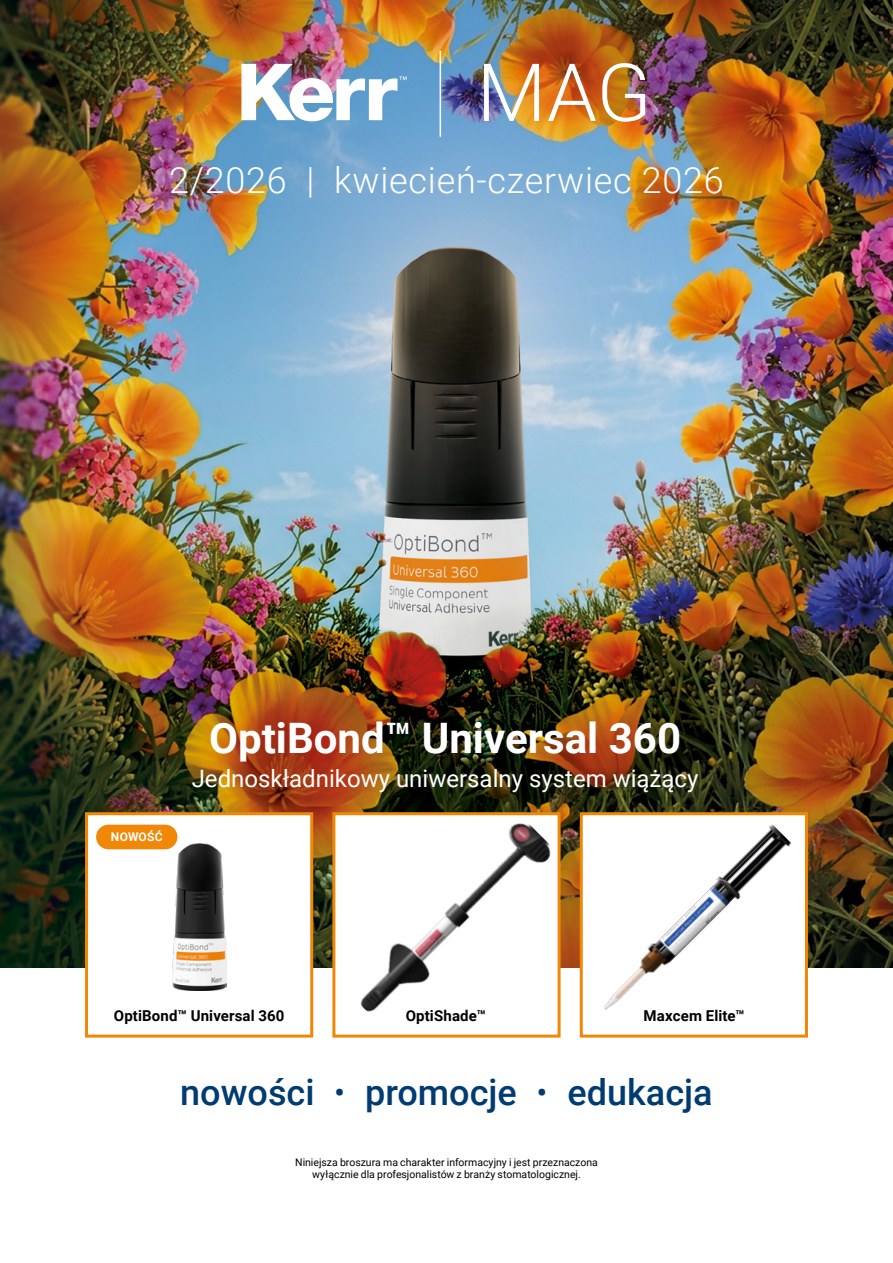
<style>
.page{position:relative;width:893px;height:1263px;background:#fff}
.page>*{position:absolute;margin:0;border:0;box-sizing:border-box;transform-origin:0 0}
.t1{font:300 80.25px "Roboto";color:#fff}
.t2{font:700 42px "Roboto";color:#fff}
.t3{font:300 36px "Roboto";letter-spacing:.02em;color:#fff}
.t4{font:500 36px "Roboto";color:#003c71}
.t5{font:24px "Roboto";color:#fff}
.t6{font:700 15px "Roboto";letter-spacing:.01em;color:#000}
.t7{font:700 12px "Roboto";letter-spacing:.015em;color:#fff}
.t8{font:10.5px/12.6px "Roboto";color:#000;text-align:center}
.s1{font-weight:300}
</style>
<div class="page">
<img style="left:0;top:0;width:893px;height:967px">
<div style="left:332px;top:812px;width:229px;height:225px;background:#fff;border:3px solid #f18707"></div>
<div style="left:580px;top:812px;width:228px;height:225px;background:#fff;border:3px solid #f18707"></div>
<img style="left:241px;top:64px;width:166px;height:57px">
<hr style="left:440px;top:51px;width:1px;height:86px;background:#fff">
<div style="left:85px;top:812px;width:228px;height:225px;background:#fff;border:3px solid #f18707"></div>
<img style="left:603px;top:824px;width:189px;height:186px">
<div style="left:96px;top:825px;width:81px;height:24px;background:#f18707;border-radius:12px"></div>
<img style="left:172px;top:843px;width:54px;height:148px">
<img style="left:360px;top:823px;width:191px;height:189px">
<h1 class="t1" style="left:477px;top:36px;width:176px">MAG</h1>
<h3 class="t3" style="left:169px;top:155px;width:556px">2/2026 | kwiecień-czerwiec 2026</h3>
<p class="t7" style="left:111px;top:829px;width:53px">NOWOŚĆ</p>
<h2 class="t2" style="left:209px;top:708px;width:474px">OptiBond™ Universal 360</h2>
<h3 class="t5" style="left:192px;top:762px;width:508px">Jednoskładnikowy uniwersalny system wiążący</h3>
<h3 class="t6" style="left:114px;top:1005px;width:172px">OptiBond™ Universal 360</h3>
<h3 class="t6" style="left:406px;top:1005px;width:82px">OptiShade™</h3>
<h3 class="t6" style="left:644px;top:1005px;width:103px">Maxcem Elite™</h3>
<h3 class="t4" style="left:180px;top:1067px;width:534px">nowości <span class="s1">•</span> promocje <span class="s1">•</span> edukacja</h3>
<p class="t8" style="left:295px;top:1155px;width:304px">Niniejsza broszura ma charakter informacyjny i jest przeznaczona wyłącznie dla profesjonalistów z branży stomatologicznej.</p>
</div>
